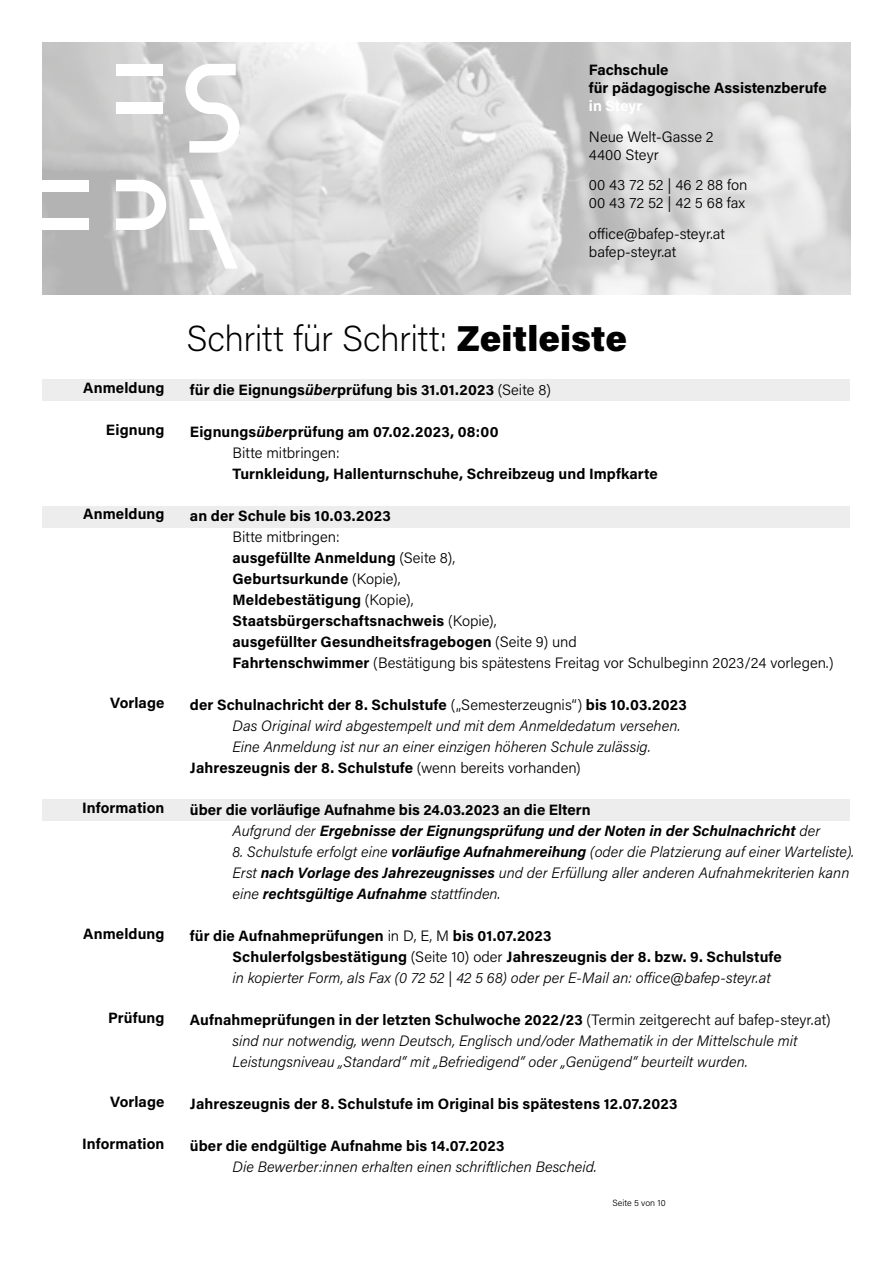
<style>
.page{position:relative;width:893px;height:1263px;background:#fff}
.page>*{position:absolute;margin:0;border:0;box-sizing:border-box;transform-origin:0 0}
.t1{font:200 36px "Acumin Pro";letter-spacing:-.01em;color:#000}
.t2{font:700 15px/21px "Acumin Pro";letter-spacing:.005em;color:#000}
.t3{font:italic 300 15px/21px "Acumin Pro";color:#000}
.t4{font:italic 700 15px/21px "Acumin Pro";color:#000}
.t5{font:300 15px/18px "Acumin Pro";color:#000}
.t6{font:700 15px "Acumin Pro";color:#fff}
.t7{font:300 9px "Acumin Pro";letter-spacing:.005em;color:#000}
.s1{font-weight:900}
.s2{font-style:italic}
.s3{font-weight:300}
.s4{font-style:normal}
.s5{font-weight:700}
.s6{font-weight:300;font-style:italic}
.s7{font-weight:700;font-style:normal}
</style>
<div class="page">
<div style="left:43px;top:799px;width:807px;height:21px;background:#ededed"></div>
<div style="left:43px;top:506px;width:807px;height:21px;background:#ededed"></div>
<div style="left:43px;top:379px;width:807px;height:22px;background:#ededed"></div>
<img style="left:43px;top:43px;width:807px;height:252px">
<div style="left:43px;top:180px;width:46px;height:11px;background:#fff"></div>
<div style="left:43px;top:218px;width:46px;height:12px;background:#fff"></div>
<svg style="left:116px;top:180px;width:50px;height:50px"></svg>
<svg style="left:189px;top:180px;width:49px;height:89px"></svg>
<div style="left:116px;top:64px;width:46px;height:11px;background:#fff"></div>
<div style="left:116px;top:102px;width:46px;height:12px;background:#fff"></div>
<svg style="left:185px;top:64px;width:55px;height:89px"></svg>
<p class="t2" style="left:589px;top:60px;width:239px;line-height:18px">Fachschule<br>für pädagogische Assistenzberufe</p>
<p class="t6" style="left:589px;top:95px;width:55px">in Steyr</p>
<p class="t5" style="left:589px;top:127px;width:126px">Neue Welt-Gasse 2<br>4400 Steyr</p>
<p class="t5" style="left:589px;top:175px;width:160px">00 43 72 52 | 46 2 88 fon<br>00 43 72 52 | 42 5 68 fax</p>
<p class="t5" style="left:589px;top:224px;width:138px">office@bafep-steyr.at bafep-steyr.at</p>
<p class="t2" style="left:83px;top:377px;width:83px">Anmeldung</p>
<p class="t2" style="left:106px;top:419px;width:60px">Eignung</p>
<p class="t2" style="left:83px;top:503px;width:83px">Anmeldung</p>
<p class="t2" style="left:110px;top:692px;width:56px">Vorlage</p>
<p class="t2" style="left:82px;top:797px;width:84px">Information</p>
<p class="t2" style="left:83px;top:923px;width:83px">Anmeldung</p>
<p class="t2" style="left:108px;top:1007px;width:58px">Prüfung</p>
<p class="t2" style="left:110px;top:1091px;width:56px">Vorlage</p>
<p class="t2" style="left:82px;top:1133px;width:84px">Information</p>
<h1 class="t1" style="left:186px;top:314px;width:442px">Schritt für Schritt: <span class="s1">Zeitleiste</span></h1>
<p class="t2" style="left:190px;top:378px;width:362px">für die Eignungs<span class="s2">über</span>prüfung bis 31.01.2023 <span class="s3">(Seite 8)</span></p>
<p class="t2" style="left:232px;top:420px;width:268px;text-indent:-43px">Eignungs<span class="s2">über</span>prüfung am 07.02.2023, 08:00<br><span class="s3">Bitte mitbringen:</span></p>
<p class="t2" style="left:232px;top:462px;width:427px">Turnkleidung, Hallenturnschuhe, Schreibzeug und Impfkarte</p>
<p class="t2" style="left:190px;top:504px;width:202px">an der Schule bis 10.03.2023</p>
<p class="t2" style="left:232px;top:525px;width:603px"><span class="s3">Bitte mitbringen:<br></span>ausgefüllte Anmeldung <span class="s3">(Seite 8),<br></span>Geburtsurkunde <span class="s3">(Kopie),<br></span>Meldebestätigung <span class="s3">(Kopie),<br></span>Staatsbürgerschaftsnachweis <span class="s3">(Kopie),<br></span>ausgefüllter Gesundheitsfragebogen <span class="s3">(Seite 9) und<br></span>Fahrtenschwimmer <span class="s3">(Bestätigung bis spätestens Freitag vor Schulbeginn 2023/24 vorlegen.)</span></p>
<p class="t2" style="left:190px;top:693px;width:498px">der Schulnachricht der 8. Schulstufe <span class="s3">(„Semesterzeugnis“)</span> bis 10.03.2023</p>
<p class="t3" style="left:232px;top:714px;width:449px">Das Original wird abgestempelt und mit dem Anmeldedatum versehen.</p>
<p class="t3" style="left:232px;top:735px;width:420px">Eine Anmeldung ist nur an einer einzigen höheren Schule zulässig.</p>
<p class="t2" style="left:190px;top:756px;width:392px">Jahreszeugnis der 8. Schulstufe <span class="s3">(wenn bereits vorhanden)</span></p>
<p class="t4" style="left:232px;top:798px;width:589px;text-indent:-43px"><span class="s4">über die vorläufige Aufnahme bis 24.03.2023 an die Eltern<br></span><span class="s3">Aufgrund der</span> Ergebnisse der Eignungsprüfung und der Noten in der Schulnachricht <span class="s3">der</span></p>
<p class="t3" style="left:232px;top:840px;width:623px">8. Schulstufe erfolgt eine <span class="s5">vorläufige Aufnahmereihung</span> (oder die Platzierung auf einer Warteliste).<br>Erst <span class="s5">nach Vorlage des Jahrezeugnisses</span> und der Erfüllung aller anderen Aufnahmekriterien kann eine <span class="s5">rechtsgültige Aufnahme</span> stattfinden.</p>
<p class="t2" style="left:232px;top:924px;width:551px;text-indent:-43px">für die Aufnahmeprüfungen <span class="s3">in D, E, M</span> bis 01.07.2023<br>Schulerfolgsbestätigung <span class="s3">(Seite 10) oder</span> Jahreszeugnis der 8. bzw. 9. Schulstufe <span class="s6">in kopierter Form, als Fax (0 72 52 | 42 5 68) oder per E-Mail an: office@bafep-steyr.at</span></p>
<p class="t3" style="left:232px;top:1008px;width:600px;text-indent:-43px"><span class="s7">Aufnahmeprüfungen in der letzten Schulwoche 2022/23</span> <span class="s4">(Termin zeitgerecht auf bafep-steyr.at) </span>sind nur notwendig, wenn Deutsch, Englisch und/oder Mathematik in der Mittelschule mit<br>Leistungsniveau „Standard“ mit „Befriedigend“ oder „Genügend“ beurteilt wurden.</p>
<p class="t2" style="left:190px;top:1092px;width:489px">Jahreszeugnis der 8. Schulstufe im Original bis spätestens 12.07.2023</p>
<p class="t2" style="left:190px;top:1134px;width:316px">über die endgültige Aufnahme bis 14.07.2023</p>
<p class="t3" style="left:232px;top:1155px;width:366px">Die Bewerber:innen erhalten einen schriftlichen Bescheid.</p>
<p class="t7" style="left:612px;top:1196px;width:55px">Seite 5 von 10</p>
</div>
